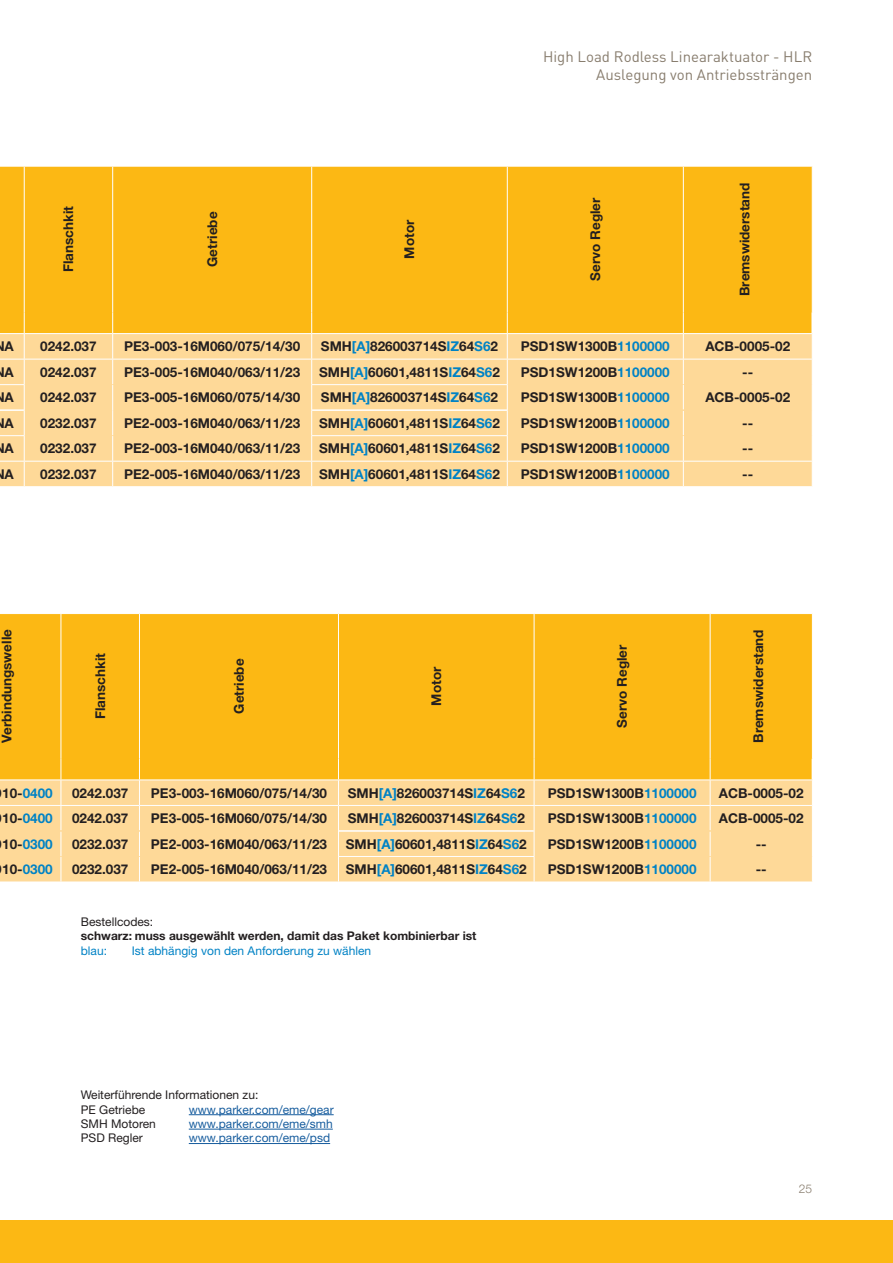
<style>
.page{position:relative;width:893px;height:1263px;background:#fff}
.page>*{position:absolute;margin:0;border:0;box-sizing:border-box;transform-origin:0 0}
.t1{font:15px/18px "DINOT";color:#887d6e;text-align:right}
.t2{font:700 13.5px "Helvetica Neue LT Std";color:#231f20}
.t3{font:700 13.5px "Helvetica Neue LT Std";color:#0082c5}
.t4{font:12px/14.4px "Helvetica Neue LT Std";color:#231f20}
.t5{font:12px "Helvetica Neue LT Std";color:#175d9e}
.t6{font:700 12px "Helvetica Neue LT Std";color:#231f20}
.t7{font:12px "Helvetica Neue LT Std";color:#0082c5}
.t8{font:300 12px "Helvetica Neue LT Std";color:#887d6e}
.s1{color:#0082c5}
.s2{color:#231f20}
</style>
<div class="page">
<div style="left:0;top:1220px;width:893px;height:43px;background:#fcb814"></div>
<div style="left:0;top:167px;width:812px;height:166px;background:#fcb814"></div>
<div style="left:25px;top:334px;width:787px;height:152px;background:#fed998"></div>
<svg style="left:0;top:166px;width:24px;height:1px"></svg>
<hr style="left:24px;top:167px;width:1px;height:145px;background:#fff">
<hr style="left:112px;top:167px;width:1px;height:145px;background:#fff">
<hr style="left:311px;top:167px;width:1px;height:145px;background:#fff">
<hr style="left:507px;top:167px;width:1px;height:145px;background:#fff">
<hr style="left:683px;top:167px;width:1px;height:145px;background:#fff">
<hr style="left:24px;top:359px;width:89px;height:1px;background:#fff">
<hr style="left:312px;top:359px;width:195px;height:1px;background:#fff">
<hr style="left:507px;top:359px;width:176px;height:1px;background:#fff">
<hr style="left:683px;top:359px;width:130px;height:1px;background:#fff">
<hr style="left:311px;top:384px;width:197px;height:1px;background:#fff">
<hr style="left:311px;top:435px;width:197px;height:1px;background:#fff">
<hr style="left:24px;top:461px;width:89px;height:1px;background:#fff">
<svg style="left:112px;top:312px;width:1px;height:174px"></svg>
<hr style="left:312px;top:461px;width:195px;height:1px;background:#fff">
<svg style="left:311px;top:312px;width:1px;height:174px"></svg>
<hr style="left:507px;top:461px;width:176px;height:1px;background:#fff">
<hr style="left:683px;top:461px;width:130px;height:1px;background:#fff">
<svg style="left:0;top:312px;width:25px;height:175px;background:#fdd790"></svg>
<hr style="left:24px;top:486px;width:89px;height:1px;background:#fff">
<hr style="left:0;top:409px;width:24px;height:2px;background:#fff">
<hr style="left:312px;top:409px;width:195px;height:2px;background:#fff">
<hr style="left:113px;top:359px;width:199px;height:1px;background:#fff">
<hr style="left:113px;top:461px;width:199px;height:1px;background:#fff">
<svg style="left:683px;top:312px;width:1px;height:174px"></svg>
<svg style="left:507px;top:312px;width:1px;height:174px"></svg>
<hr style="left:811px;top:312px;width:2px;height:21px;background:#fff">
<div style="left:0;top:614px;width:812px;height:165px;background:#fcb814"></div>
<div style="left:0;top:780px;width:812px;height:102px;background:#fed998"></div>
<hr style="left:61px;top:614px;width:1px;height:145px;background:#fff">
<hr style="left:139px;top:614px;width:1px;height:145px;background:#fff">
<hr style="left:338px;top:614px;width:1px;height:145px;background:#fff">
<hr style="left:534px;top:614px;width:1px;height:145px;background:#fff">
<hr style="left:0;top:805px;width:61px;height:1px;background:#fff">
<hr style="left:61px;top:805px;width:78px;height:1px;background:#fff">
<hr style="left:139px;top:805px;width:199px;height:1px;background:#fff">
<hr style="left:338px;top:805px;width:196px;height:1px;background:#fff">
<hr style="left:534px;top:805px;width:176px;height:1px;background:#fff">
<hr style="left:710px;top:805px;width:103px;height:1px;background:#fff">
<svg style="left:61px;top:759px;width:1px;height:123px"></svg>
<svg style="left:139px;top:759px;width:1px;height:123px"></svg>
<hr style="left:338px;top:856px;width:196px;height:1px;background:#fff">
<svg style="left:338px;top:759px;width:1px;height:123px"></svg>
<hr style="left:339px;top:830px;width:195px;height:2px;background:#fff">
<hr style="left:710px;top:614px;width:1px;height:145px;background:#fff">
<svg style="left:710px;top:759px;width:1px;height:123px"></svg>
<svg style="left:534px;top:759px;width:1px;height:123px"></svg>
<hr style="left:189px;top:1114px;width:145px;height:1px;background:#175d9e">
<hr style="left:189px;top:1129px;width:144px;height:1px;background:#175d9e">
<hr style="left:189px;top:1143px;width:141px;height:1px;background:#175d9e">
<p class="t2" style="left:60px;top:272px;width:68px;rotate:-90deg">Flanschkit</p>
<p class="t2" style="left:204px;top:267px;width:57px;rotate:-90deg">Getriebe</p>
<p class="t2" style="left:401px;top:259px;width:40px;rotate:-90deg">Motor</p>
<p class="t1" style="left:543px;top:47px;width:271px">High Load Rodless Linearaktuator - HLR<br>Auslegung von Antriebssträngen</p>
<p class="t2" style="left:587px;top:281px;width:85px;rotate:-90deg">Servo Regler</p>
<p class="t2" style="left:736px;top:296px;width:115px;rotate:-90deg">Bremswiderstand</p>
<p class="t2" style="left:5px;top:338px;width:11px">A</p>
<p class="t2" style="left:40px;top:338px;width:58px">0242.037</p>
<p class="t2" style="left:124px;top:338px;width:178px">PE3-003-16M060/075/14/30</p>
<p class="t2" style="left:321px;top:338px;width:179px">SMH<span class="s1">[A]</span>826003714S<span class="s1">IZ</span>64<span class="s1">S6</span>2</p>
<p class="t2" style="left:521px;top:338px;width:150px">PSD1SW1300B<span class="s1">1100000</span></p>
<p class="t2" style="left:705px;top:338px;width:86px">ACB-0005-02</p>
<p class="t2" style="left:5px;top:363px;width:11px">A</p>
<p class="t2" style="left:40px;top:363px;width:58px">0242.037</p>
<p class="t2" style="left:124px;top:363px;width:178px">PE3-005-16M040/063/11/23</p>
<p class="t2" style="left:319px;top:363px;width:182px">SMH<span class="s1">[A]</span>60601,4811S<span class="s1">IZ</span>64<span class="s1">S6</span>2</p>
<p class="t2" style="left:521px;top:363px;width:150px">PSD1SW1200B<span class="s1">1100000</span></p>
<p class="t2" style="left:742px;top:363px;width:12px">--</p>
<p class="t2" style="left:5px;top:389px;width:11px">A</p>
<p class="t2" style="left:40px;top:389px;width:58px">0242.037</p>
<p class="t2" style="left:124px;top:389px;width:178px">PE3-005-16M060/075/14/30</p>
<p class="t2" style="left:321px;top:389px;width:179px">SMH<span class="s1">[A]</span>826003714S<span class="s1">IZ</span>64<span class="s1">S6</span>2</p>
<p class="t2" style="left:521px;top:389px;width:150px">PSD1SW1300B<span class="s1">1100000</span></p>
<p class="t2" style="left:705px;top:389px;width:86px">ACB-0005-02</p>
<p class="t2" style="left:5px;top:415px;width:11px">A</p>
<p class="t2" style="left:40px;top:415px;width:58px">0232.037</p>
<p class="t2" style="left:124px;top:415px;width:178px">PE2-003-16M040/063/11/23</p>
<p class="t2" style="left:319px;top:415px;width:182px">SMH<span class="s1">[A]</span>60601,4811S<span class="s1">IZ</span>64<span class="s1">S6</span>2</p>
<p class="t2" style="left:521px;top:415px;width:150px">PSD1SW1200B<span class="s1">1100000</span></p>
<p class="t2" style="left:742px;top:415px;width:12px">--</p>
<p class="t2" style="left:5px;top:440px;width:11px">A</p>
<p class="t2" style="left:40px;top:440px;width:58px">0232.037</p>
<p class="t2" style="left:124px;top:440px;width:178px">PE2-003-16M040/063/11/23</p>
<p class="t2" style="left:319px;top:440px;width:182px">SMH<span class="s1">[A]</span>60601,4811S<span class="s1">IZ</span>64<span class="s1">S6</span>2</p>
<p class="t2" style="left:521px;top:440px;width:150px">PSD1SW1200B<span class="s1">1100000</span></p>
<p class="t2" style="left:742px;top:440px;width:12px">--</p>
<p class="t2" style="left:5px;top:466px;width:11px">A</p>
<p class="t2" style="left:40px;top:466px;width:58px">0232.037</p>
<p class="t2" style="left:124px;top:466px;width:178px">PE2-005-16M040/063/11/23</p>
<p class="t2" style="left:319px;top:466px;width:182px">SMH<span class="s1">[A]</span>60601,4811S<span class="s1">IZ</span>64<span class="s1">S6</span>2</p>
<p class="t2" style="left:521px;top:466px;width:150px">PSD1SW1200B<span class="s1">1100000</span></p>
<p class="t2" style="left:742px;top:466px;width:12px">--</p>
<p class="t2" style="left:-2px;top:743px;width:115px;rotate:-90deg">Verbindungswelle</p>
<p class="t2" style="left:92px;top:719px;width:68px;rotate:-90deg">Flanschkit</p>
<p class="t2" style="left:231px;top:714px;width:57px;rotate:-90deg">Getriebe</p>
<p class="t2" style="left:428px;top:705px;width:40px;rotate:-90deg">Motor</p>
<p class="t2" style="left:614px;top:728px;width:85px;rotate:-90deg">Servo Regler</p>
<p class="t2" style="left:750px;top:743px;width:115px;rotate:-90deg">Bremswiderstand</p>
<p class="t3" style="left:2px;top:784px;width:52px"><span class="s2">10-</span>0400</p>
<p class="t2" style="left:72px;top:784px;width:58px">0242.037</p>
<p class="t2" style="left:151px;top:784px;width:178px">PE3-003-16M060/075/14/30</p>
<p class="t2" style="left:348px;top:784px;width:179px">SMH<span class="s1">[A]</span>826003714S<span class="s1">IZ</span>64<span class="s1">S6</span>2</p>
<p class="t2" style="left:548px;top:784px;width:150px">PSD1SW1300B<span class="s1">1100000</span></p>
<p class="t2" style="left:719px;top:784px;width:86px">ACB-0005-02</p>
<p class="t3" style="left:2px;top:810px;width:52px"><span class="s2">10-</span>0400</p>
<p class="t2" style="left:72px;top:810px;width:58px">0242.037</p>
<p class="t2" style="left:151px;top:810px;width:178px">PE3-005-16M060/075/14/30</p>
<p class="t2" style="left:348px;top:810px;width:179px">SMH<span class="s1">[A]</span>826003714S<span class="s1">IZ</span>64<span class="s1">S6</span>2</p>
<p class="t2" style="left:548px;top:810px;width:150px">PSD1SW1300B<span class="s1">1100000</span></p>
<p class="t2" style="left:719px;top:810px;width:86px">ACB-0005-02</p>
<p class="t3" style="left:2px;top:835px;width:52px"><span class="s2">10-</span>0300</p>
<p class="t2" style="left:72px;top:835px;width:58px">0232.037</p>
<p class="t2" style="left:151px;top:835px;width:178px">PE2-003-16M040/063/11/23</p>
<p class="t2" style="left:346px;top:835px;width:182px">SMH<span class="s1">[A]</span>60601,4811S<span class="s1">IZ</span>64<span class="s1">S6</span>2</p>
<p class="t2" style="left:548px;top:835px;width:150px">PSD1SW1200B<span class="s1">1100000</span></p>
<p class="t2" style="left:756px;top:835px;width:12px">--</p>
<p class="t3" style="left:2px;top:861px;width:52px"><span class="s2">10-</span>0300</p>
<p class="t2" style="left:72px;top:861px;width:58px">0232.037</p>
<p class="t2" style="left:151px;top:861px;width:178px">PE2-005-16M040/063/11/23</p>
<p class="t2" style="left:346px;top:861px;width:182px">SMH<span class="s1">[A]</span>60601,4811S<span class="s1">IZ</span>64<span class="s1">S6</span>2</p>
<p class="t2" style="left:548px;top:861px;width:150px">PSD1SW1200B<span class="s1">1100000</span></p>
<p class="t2" style="left:756px;top:861px;width:12px">--</p>
<p class="t4" style="left:81px;top:914px;width:74px">Bestellcodes:</p>
<p class="t6" style="left:81px;top:928px;width:397px">schwarz: muss ausgewählt werden, damit das Paket kombinierbar ist</p>
<p class="t7" style="left:81px;top:943px;width:28px">blau:</p>
<p class="t7" style="left:132px;top:943px;width:241px">Ist abhängig von den Anforderung zu wählen</p>
<p class="t4" style="left:81px;top:1087px;width:179px">Weiterführende Informationen zu:<br>PE Getriebe</p>
<p class="t5" style="left:189px;top:1102px;width:146px">www.parker.com/eme/gear</p>
<p class="t4" style="left:81px;top:1116px;width:77px">SMH Motoren</p>
<p class="t5" style="left:189px;top:1116px;width:146px">www.parker.com/eme/smh</p>
<p class="t4" style="left:81px;top:1131px;width:63px">PSD Regler</p>
<p class="t5" style="left:189px;top:1131px;width:143px">www.parker.com/eme/psd</p>
<p class="t8" style="left:799px;top:1181px;width:15px">25</p>
</div>
